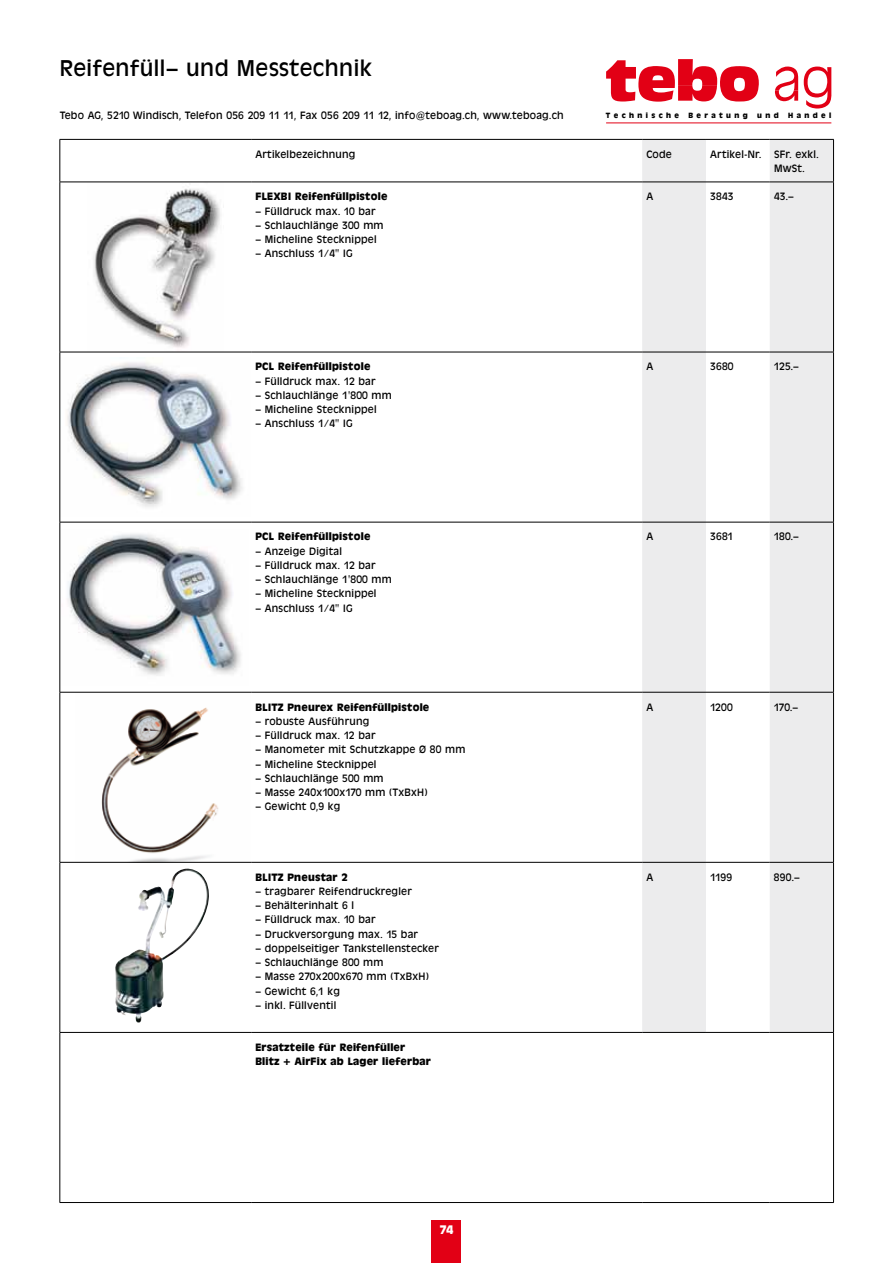
<style>
.page{position:relative;width:893px;height:1263px;background:#fff}
.page>*{position:absolute;margin:0;border:0;box-sizing:border-box;transform-origin:0 0}
.t1{font:22.5px "Antique Olive BQ";letter-spacing:.02em;color:#000}
.t2{font:700 12px "Antique Olive BQ";color:#fff}
.t3{font:10.5px/14.2px "Antique Olive BQ";letter-spacing:.02em;color:#000}
.t4{font:700 10.5px/14.2px "Antique Olive BQ";letter-spacing:.02em;color:#000}
.t5{font:700 7.5px "Antique Olive BQ";letter-spacing:.455em;color:#000}
</style>
<div class="page">
<div style="left:432px;top:1220px;width:29px;height:43px;background:#e20015"></div>
<svg style="left:804px;top:67px;width:28px;height:42px"></svg>
<svg style="left:775px;top:67px;width:23px;height:34px"></svg>
<svg style="left:606px;top:59px;width:153px;height:43px"></svg>
<hr style="left:606px;top:123px;width:225px;height:1px;background:#e20015">
<img style="left:87px;top:188px;width:136px;height:164px">
<img style="left:115px;top:873px;width:61px;height:150px">
<img style="left:76px;top:707px;width:175px;height:155px">
<img style="left:67px;top:534px;width:174px;height:142px">
<img style="left:67px;top:362px;width:176px;height:145px">
<svg style="left:642px;top:140px;width:191px;height:892px;fill:#ececed"></svg>
<hr style="left:60px;top:140px;width:1px;height:42px;background:#000">
<hr style="left:60px;top:182px;width:1px;height:170px;background:#000">
<hr style="left:60px;top:352px;width:1px;height:170px;background:#000">
<hr style="left:60px;top:522px;width:1px;height:170px;background:#000">
<hr style="left:60px;top:692px;width:1px;height:170px;background:#000">
<hr style="left:60px;top:863px;width:1px;height:169px;background:#000">
<hr style="left:60px;top:1033px;width:1px;height:169px;background:#000">
<hr style="left:833px;top:140px;width:1px;height:42px;background:#000">
<hr style="left:833px;top:182px;width:1px;height:170px;background:#000">
<hr style="left:833px;top:352px;width:1px;height:170px;background:#000">
<hr style="left:833px;top:522px;width:1px;height:170px;background:#000">
<hr style="left:833px;top:692px;width:1px;height:170px;background:#000">
<hr style="left:833px;top:863px;width:1px;height:169px;background:#000">
<hr style="left:833px;top:1033px;width:1px;height:169px;background:#000">
<hr style="left:60px;top:182px;width:191px;height:1px;background:#000">
<hr style="left:251px;top:182px;width:391px;height:1px;background:#000">
<hr style="left:642px;top:182px;width:64px;height:1px;background:#000">
<hr style="left:706px;top:182px;width:64px;height:1px;background:#000">
<hr style="left:60px;top:352px;width:191px;height:1px;background:#000">
<hr style="left:251px;top:352px;width:391px;height:1px;background:#000">
<hr style="left:642px;top:352px;width:64px;height:1px;background:#000">
<hr style="left:706px;top:352px;width:64px;height:1px;background:#000">
<hr style="left:60px;top:522px;width:191px;height:1px;background:#000">
<hr style="left:251px;top:522px;width:391px;height:1px;background:#000">
<hr style="left:642px;top:522px;width:64px;height:1px;background:#000">
<hr style="left:706px;top:522px;width:64px;height:1px;background:#000">
<hr style="left:60px;top:692px;width:191px;height:1px;background:#000">
<hr style="left:251px;top:692px;width:391px;height:1px;background:#000">
<hr style="left:642px;top:692px;width:64px;height:1px;background:#000">
<hr style="left:706px;top:692px;width:64px;height:1px;background:#000">
<hr style="left:60px;top:862px;width:191px;height:1px;background:#000">
<hr style="left:251px;top:862px;width:391px;height:1px;background:#000">
<hr style="left:642px;top:862px;width:64px;height:1px;background:#000">
<hr style="left:706px;top:862px;width:64px;height:1px;background:#000">
<hr style="left:60px;top:1032px;width:191px;height:1px;background:#000">
<hr style="left:251px;top:1032px;width:391px;height:1px;background:#000">
<hr style="left:642px;top:1032px;width:64px;height:1px;background:#000">
<hr style="left:706px;top:1032px;width:64px;height:1px;background:#000">
<hr style="left:60px;top:1202px;width:191px;height:1px;background:#000">
<hr style="left:251px;top:1202px;width:391px;height:1px;background:#000">
<hr style="left:642px;top:1202px;width:64px;height:1px;background:#000">
<hr style="left:706px;top:1202px;width:64px;height:1px;background:#000">
<hr style="left:770px;top:182px;width:64px;height:1px;background:#000">
<hr style="left:770px;top:352px;width:64px;height:1px;background:#000">
<hr style="left:770px;top:522px;width:64px;height:1px;background:#000">
<hr style="left:770px;top:692px;width:64px;height:1px;background:#000">
<hr style="left:770px;top:862px;width:64px;height:1px;background:#000">
<hr style="left:770px;top:1032px;width:64px;height:1px;background:#000">
<hr style="left:770px;top:1202px;width:64px;height:1px;background:#000">
<hr style="left:60px;top:139px;width:191px;height:1px;background:#000">
<hr style="left:251px;top:139px;width:391px;height:1px;background:#000">
<hr style="left:642px;top:139px;width:64px;height:1px;background:#000">
<hr style="left:706px;top:139px;width:64px;height:1px;background:#000">
<hr style="left:770px;top:139px;width:64px;height:1px;background:#000">
<h1 class="t1" style="left:60px;top:57px;width:313px">Reifenfüll– und Messtechnik</h1>
<p class="t3" style="left:60px;top:109px;width:505px">Tebo AG, 5210 Windisch, Telefon 056 209 11 11, Fax 056 209 11 12, info@teboag.ch, www.teboag.ch</p>
<p class="t3" style="left:255px;top:148px;width:102px">Artikelbezeichnung</p>
<p class="t3" style="left:646px;top:148px;width:27px">Code</p>
<p class="t3" style="left:774px;top:148px;width:46px;text-indent:-64px">Artikel-Nr. SFr. exkl.<br>MwSt.</p>
<p class="t4" style="left:255px;top:190px;width:133px">FLEXBI Reifenfüllpistole</p>
<p class="t3" style="left:255px;top:204px;width:122px">– Fülldruck max. 10 bar</p>
<p class="t3" style="left:255px;top:219px;width:130px">– Schlauchlänge 300 mm</p>
<p class="t3" style="left:255px;top:233px;width:123px">– Micheline Stecknippel</p>
<p class="t3" style="left:255px;top:247px;width:99px">– Anschluss 1/4" IG</p>
<p class="t5" style="left:606px;top:112px;width:227px">Technische Beratung und Handel</p>
<p class="t3" style="left:646px;top:190px;width:8px">A</p>
<p class="t3" style="left:710px;top:190px;width:25px">3843</p>
<p class="t3" style="left:774px;top:190px;width:21px">43.–</p>
<p class="t4" style="left:255px;top:360px;width:116px">PCL Reifenfüllpistole</p>
<p class="t3" style="left:255px;top:374px;width:122px">– Fülldruck max. 12 bar</p>
<p class="t3" style="left:255px;top:389px;width:138px">– Schlauchlänge 1'800 mm</p>
<p class="t3" style="left:255px;top:403px;width:123px">– Micheline Stecknippel</p>
<p class="t3" style="left:255px;top:417px;width:99px">– Anschluss 1/4" IG</p>
<p class="t4" style="left:255px;top:530px;width:116px">PCL Reifenfüllpistole</p>
<p class="t3" style="left:255px;top:544px;width:88px">– Anzeige Digital</p>
<p class="t3" style="left:255px;top:559px;width:122px">– Fülldruck max. 12 bar</p>
<p class="t3" style="left:255px;top:573px;width:138px">– Schlauchlänge 1'800 mm</p>
<p class="t3" style="left:255px;top:587px;width:123px">– Micheline Stecknippel</p>
<p class="t3" style="left:255px;top:601px;width:99px">– Anschluss 1/4" IG</p>
<p class="t4" style="left:255px;top:700px;width:175px">BLITZ Pneurex Reifenfüllpistole</p>
<p class="t3" style="left:255px;top:715px;width:115px">– robuste Ausführung</p>
<p class="t3" style="left:255px;top:729px;width:122px">– Fülldruck max. 12 bar</p>
<p class="t3" style="left:255px;top:743px;width:212px">– Manometer mit Schutzkappe Ø 80 mm</p>
<p class="t3" style="left:255px;top:757px;width:123px">– Micheline Stecknippel</p>
<p class="t3" style="left:255px;top:772px;width:130px">– Schlauchlänge 500 mm</p>
<p class="t3" style="left:255px;top:786px;width:174px">– Masse 240x100x170 mm (TxBxH)</p>
<p class="t3" style="left:255px;top:800px;width:86px">– Gewicht 0,9 kg</p>
<p class="t4" style="left:255px;top:870px;width:94px">BLITZ Pneustar 2</p>
<p class="t3" style="left:255px;top:885px;width:158px">– tragbarer Reifendruckregler</p>
<p class="t3" style="left:255px;top:899px;width:100px">– Behälterinhalt 6 l</p>
<p class="t3" style="left:255px;top:913px;width:122px">– Fülldruck max. 10 bar</p>
<p class="t3" style="left:255px;top:927px;width:164px">– Druckversorgung max. 15 bar</p>
<p class="t3" style="left:255px;top:942px;width:185px">– doppelseitiger Tankstellenstecker</p>
<p class="t3" style="left:255px;top:956px;width:130px">– Schlauchlänge 800 mm</p>
<p class="t3" style="left:255px;top:970px;width:175px">– Masse 270x200x670 mm (TxBxH)</p>
<p class="t3" style="left:255px;top:984px;width:86px">– Gewicht 6,1 kg</p>
<p class="t3" style="left:255px;top:999px;width:82px">– inkl. Füllventil</p>
<p class="t4" style="left:255px;top:1040px;width:177px">Ersatzteile für Reifenfüller<br>Blitz + AirFix ab Lager lieferbar</p>
<p class="t2" style="left:439px;top:1223px;width:16px">74</p>
<p class="t3" style="left:646px;top:360px;width:8px">A</p>
<p class="t3" style="left:710px;top:360px;width:25px">3680</p>
<p class="t3" style="left:774px;top:360px;width:27px">125.–</p>
<p class="t3" style="left:646px;top:530px;width:8px">A</p>
<p class="t3" style="left:710px;top:530px;width:25px">3681</p>
<p class="t3" style="left:774px;top:530px;width:27px">180.–</p>
<p class="t3" style="left:646px;top:700px;width:8px">A</p>
<p class="t3" style="left:710px;top:700px;width:24px">1200</p>
<p class="t3" style="left:774px;top:700px;width:26px">170.–</p>
<p class="t3" style="left:646px;top:870px;width:8px">A</p>
<p class="t3" style="left:710px;top:870px;width:23px">1199</p>
<p class="t3" style="left:774px;top:870px;width:27px">890.–</p>
</div>
